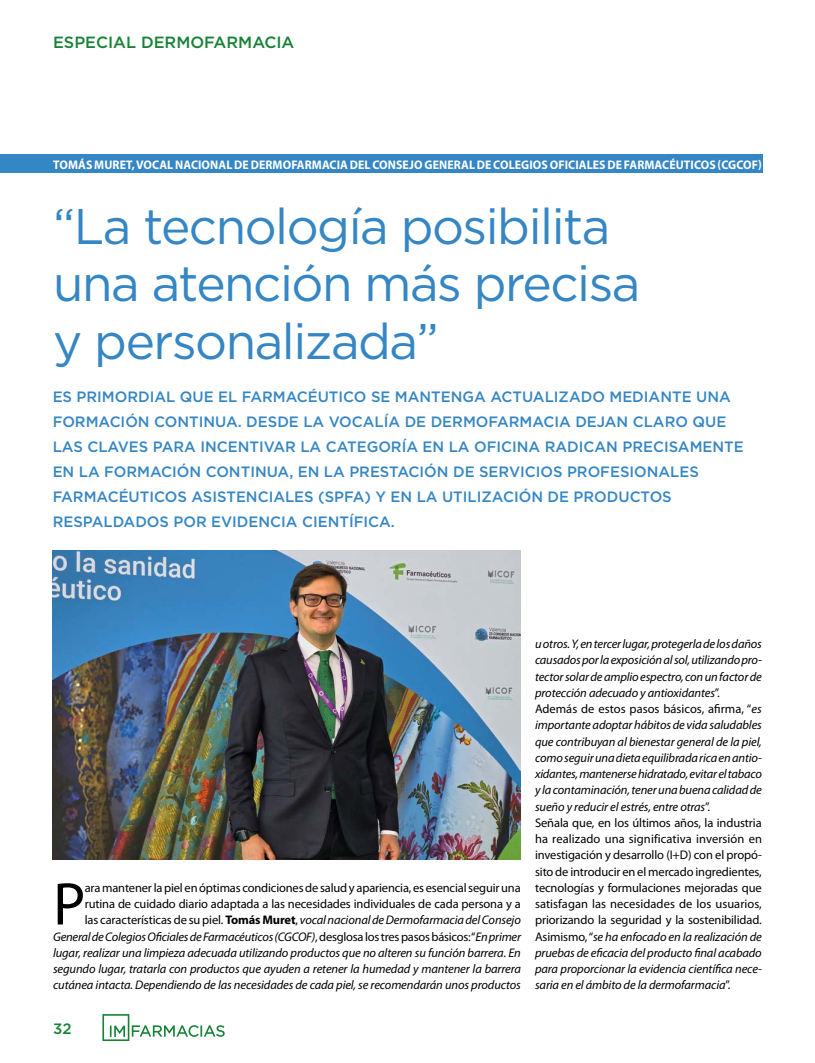
<style>
.page{position:relative;width:815px;height:1063px;background:#fff}
.page>*{position:absolute;margin:0;border:0;box-sizing:border-box;transform-origin:0 0}
.t1{font:60.75px "Myriad Pro";color:#000}
.t2{font:50px/57.5px "Gotham";letter-spacing:-.03em;color:#3586c4}
.t3{font:500 16.25px "Gotham";color:#178236}
.t4{font:500 15px/25px "Gotham";color:#3586c4}
.t5{font:500 15px "Gotham";color:#178236}
.t6{font:italic 12.5px/16.2px "Myriad Pro";letter-spacing:-.01em;color:#000}
.t7{font:700 12.5px "Myriad Pro";letter-spacing:.01em;color:#fff;scale:.95 1}
.s1{font-style:normal}
.s2{font-weight:700;font-style:normal}
</style>
<div class="page">
<svg style="left:102px;top:1014px;width:123px;height:27px"></svg>
<div style="left:0;top:155px;width:762px;height:18px;background:#3586c4"></div>
<img style="left:53px;top:551px;width:467px;height:308px">
<h3 class="t3" style="left:53px;top:32px;width:243px">ESPECIAL DERMOFARMACIA</h3>
<p class="t7" style="left:53px;top:156px;width:747px">TOMÁS MURET, VOCAL NACIONAL DE DERMOFARMACIA DEL CONSEJO GENERAL DE COLEGIOS OFICIALES DE FARMACÉUTICOS (CGCOF)</p>
<h2 class="t2" style="left:53px;top:196px;width:589px">“La tecnología posibilita una atención más precisa y personalizada”</h2>
<p class="t4" style="left:53px;top:384px;width:693px">ES PRIMORDIAL QUE EL FARMACÉUTICO SE MANTENGA ACTUALIZADO MEDIANTE UNA FORMACIÓN CONTINUA. DESDE LA VOCALÍA DE DERMOFARMACIA DEJAN CLARO QUE LAS CLAVES PARA INCENTIVAR LA CATEGORÍA EN LA OFICINA RADICAN PRECISAMENTE EN LA FORMACIÓN CONTINUA, EN LA PRESTACIÓN DE SERVICIOS PROFESIONALES FARMACÉUTICOS ASISTENCIALES (SPFA) Y EN LA UTILIZACIÓN DE PRODUCTOS RESPALDADOS POR EVIDENCIA CIENTÍFICA.</p>
<p class="t6" style="left:53px;top:879px;width:469px;text-align:right"><span class="s1">ara mantener la piel en óptimas condiciones de salud y apariencia, es esencial seguir una rutina de cuidado diario adaptada a las necesidades individuales de cada persona y a<br>las características de su piel.</span> <span class="s2">Tomás Muret</span><span class="s1">,</span> vocal nacional de Dermofarmacia del Consejo General de Colegios Oficiales de Farmacéuticos (CGCOF)<span class="s1">, desglosa los tres pasos básicos: “</span>En primer lugar, realizar una limpieza adecuada utilizando productos que no alteren su función barrera. En segundo lugar, tratarla con productos que ayuden a retener la humedad y mantener la barrera cutánea intacta. Dependiendo de las necesidades de cada piel, se recomendarán unos productos</p>
<h1 class="t1" style="left:53px;top:867px;width:34px">P</h1>
<p class="t5" style="left:53px;top:1018px;width:20px">32</p>
<p class="t6" style="left:535px;top:636px;width:228px">u otros. Y, en tercer lugar, protegerla de los daños causados por la exposición al sol, utilizando pro&shy;tector solar de amplio espectro, con un factor de protección adecuado y antioxidantes<span class="s1">”.<br>Además de estos pasos básicos, afirma, “</span>es importante adoptar hábitos de vida saludables que contribuyan al bienestar general de la piel, como seguir una dieta equilibrada rica en antio&shy;xidantes, mantenerse hidratado, evitar el tabaco y la contaminación, tener una buena calidad de sueño y reducir el estrés, entre otras<span class="s1">”.<br>Señala que, en los últimos años, la industria ha realizado una significativa inversión en investigación y desarrollo (I+D) con el propó&shy;sito de introducir en el mercado ingredientes, tecnologías y formulaciones mejoradas que satisfagan las necesidades de los usuarios, priorizando la seguridad y la sostenibilidad.<br>Asimismo, “</span>se ha enfocado en la realización de pruebas de eficacia del producto final acabado para proporcionar la evidencia científica nece&shy;saria en el ámbito de la dermofarmacia<span class="s1">”.</span></p>
</div>
